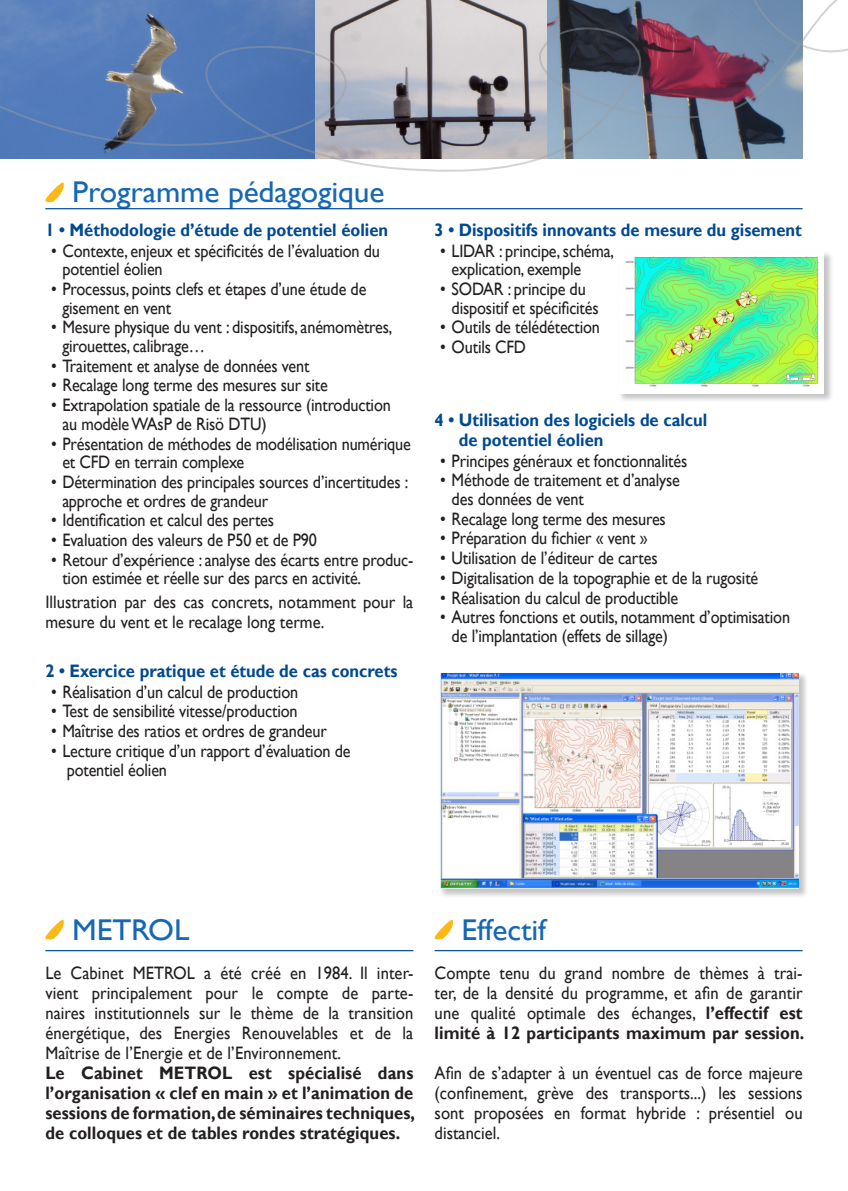
<style>
.page{position:relative;width:848px;height:1191px;background:#fff}
.page>*{position:absolute;margin:0;border:0;box-sizing:border-box;transform-origin:0 0}
.t1{font:30px "Gill Sans";letter-spacing:-.005em;color:#1768b4;scale:1.05 1}
.t2{font:18px/18.6px "Gill Sans";letter-spacing:-.01em;color:#231f20;scale:.9 1}
.t3{font:18px/20px "Gill Sans";letter-spacing:-.01em;color:#231f20;text-align:justify;scale:.92 1}
.t4{font:700 18px/20px "Gill Sans";color:#014990;scale:.92 1}
.t5{font:700 18px/20px "Gill Sans";letter-spacing:.005em;color:#231f20;text-align:justify;scale:.92 1}
.s1{font-weight:700}
</style>
<div class="page">
<svg style="left:0;top:0;width:848px;height:172px;background:#8996b1"></svg>
<svg style="left:45px;top:182px;width:19px;height:21px"></svg>
<div style="left:617px;top:250px;width:216px;height:153px;background:#231f20;opacity:.26"></div>
<img style="left:619px;top:252px;width:204px;height:141px">
<div style="left:439px;top:671px;width:369px;height:228px;background:#231f20;opacity:.26"></div>
<img style="left:441px;top:673px;width:357px;height:216px">
<hr style="left:45px;top:208px;width:757px;height:1px;background:#014990">
<svg style="left:45px;top:919px;width:19px;height:21px"></svg>
<hr style="left:45px;top:950px;width:368px;height:1px;background:#014990">
<svg style="left:434px;top:919px;width:19px;height:21px"></svg>
<hr style="left:434px;top:950px;width:368px;height:1px;background:#014990">
<h1 class="t1" style="left:72px;top:175px;width:299px">Programme pédagogique</h1>
<p class="t4" style="left:45px;top:221px;width:374px">1 • Méthodologie d’étude de potentiel éolien</p>
<p class="t2" style="left:62px;top:242px;width:354px;text-indent:-11px">• Contexte, enjeux et spécificités de l’évaluation du potentiel éolien</p>
<p class="t2" style="left:62px;top:280px;width:339px;text-indent:-11px">• Processus, points clefs et étapes d’une étude de gisement en vent</p>
<p class="t2" style="left:62px;top:318px;width:368px;text-indent:-11px">• Mesure physique du vent : dispositifs, anémomètres, girouettes, calibrage…</p>
<p class="t2" style="left:51px;top:357px;width:289px">• Traitement et analyse de données vent</p>
<p class="t2" style="left:51px;top:376px;width:309px">• Recalage long terme des mesures sur site</p>
<p class="t2" style="left:62px;top:396px;width:366px;text-indent:-11px">• Extrapolation spatiale de la ressource (introduction au modèle WAsP de Risö DTU)</p>
<p class="t2" style="left:62px;top:434px;width:389px;text-indent:-11px">• Présentation de méthodes de modélisation numérique et CFD en terrain complexe</p>
<p class="t2" style="left:62px;top:473px;width:386px;text-indent:-11px">• Détermination des principales sources d’incertitudes : approche et ordres de grandeur</p>
<p class="t2" style="left:51px;top:511px;width:249px">• Identification et calcul des pertes</p>
<p class="t2" style="left:51px;top:531px;width:297px">• Evaluation des valeurs de P50 et de P90</p>
<p class="t2" style="left:62px;top:550px;width:391px;text-indent:-11px">• Retour d’expérience : analyse des écarts entre produc&shy;tion estimée et réelle sur des parcs en activité.</p>
<p class="t3" style="left:45px;top:592px;width:401px">Illustration par des cas concrets, notamment pour la mesure du vent et le recalage long terme.</p>
<p class="t4" style="left:45px;top:662px;width:384px">2 • Exercice pratique et étude de cas concrets</p>
<p class="t2" style="left:51px;top:682px;width:276px">• Réalisation d’un calcul de production</p>
<p class="t2" style="left:51px;top:702px;width:275px">• Test de sensibilité vitesse/production</p>
<p class="t2" style="left:51px;top:722px;width:308px">• Maîtrise des ratios et ordres de grandeur</p>
<p class="t2" style="left:67px;top:742px;width:317px;text-indent:-16px">• Lecture critique d’un rapport d’évaluation de potentiel éolien</p>
<p class="t4" style="left:434px;top:221px;width:401px">3 • Dispositifs innovants de mesure du gisement</p>
<p class="t2" style="left:451px;top:242px;width:182px;text-indent:-11px">• LIDAR : principe, schéma, explication, exemple</p>
<p class="t2" style="left:451px;top:280px;width:165px;text-indent:-11px">• SODAR : principe du dispositif et spécificités</p>
<p class="t2" style="left:440px;top:318px;width:179px">• Outils de télédétection</p>
<p class="t2" style="left:440px;top:338px;width:97px">• Outils CFD</p>
<p class="t4" style="left:459px;top:411px;width:272px;text-indent:-24px">4 • Utilisation des logiciels de calcul de potentiel éolien</p>
<p class="t2" style="left:440px;top:451px;width:276px">• Principes généraux et fonctionnalités</p>
<p class="t2" style="left:451px;top:471px;width:255px;text-indent:-11px">• Méthode de traitement et d’analyse des données de vent</p>
<p class="t2" style="left:440px;top:509px;width:252px">• Recalage long terme des mesures</p>
<p class="t2" style="left:440px;top:529px;width:232px">• Préparation du fichier « vent »</p>
<p class="t2" style="left:440px;top:549px;width:243px">• Utilisation de l’éditeur de cartes</p>
<p class="t2" style="left:440px;top:569px;width:355px">• Digitalisation de la topographie et de la rugosité</p>
<p class="t2" style="left:440px;top:588px;width:266px">• Réalisation du calcul de productible</p>
<p class="t2" style="left:451px;top:608px;width:377px;text-indent:-11px">• Autres fonctions et outils, notamment d’optimisation de l’implantation (effets de sillage)</p>
<h1 class="t1" style="left:72px;top:912px;width:113px">METROL</h1>
<p class="t3" style="left:45px;top:963px;width:401px">Le Cabinet METROL a été créé en 1984. Il inter&shy;vient principalement pour le compte de parte&shy;naires institutionnels sur le thème de la transition énergétique, des Energies Renouvelables et de la Maîtrise de l’Energie et de l’Environnement.</p>
<p class="t5" style="left:45px;top:1063px;width:403px">Le Cabinet METROL est spécialisé dans l’organisation « clef en main » et l’animation de sessions de formation, de séminaires techniques, de colloques et de tables rondes stratégiques.</p>
<h1 class="t1" style="left:461px;top:912px;width:82px">Effectif</h1>
<p class="t3" style="left:434px;top:963px;width:403px">Compte tenu du grand nombre de thèmes à trai&shy;ter, de la densité du programme, et afin de garantir une qualité optimale des échanges, <span class="s1">l’effectif est limité à 12 participants maximum par session.</span></p>
<p class="t3" style="left:434px;top:1063px;width:401px">Afin de s’adapter à un éventuel cas de force majeure (confinement, grève des transports...) les sessions sont proposées en format hybride : présentiel ou distanciel.</p>
</div>
